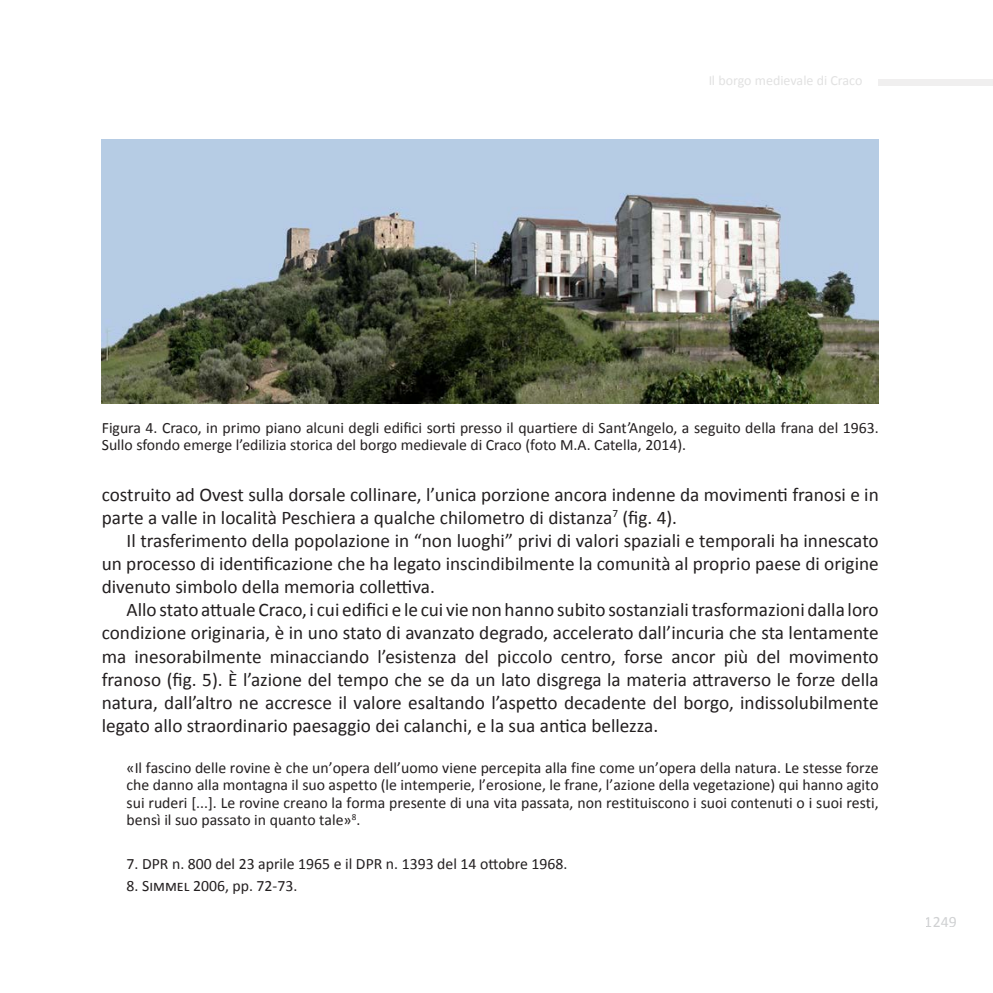
<style>
.page{position:relative;width:993px;height:993px;background:#fff}
.page>*{position:absolute;margin:0;border:0;box-sizing:border-box;transform-origin:0 0}
.t1{font:19.25px/23.1px "Calibri";color:#231f20;text-align:justify}
.t2{font:15.75px/17.5px "Calibri";color:#231f20;text-align:justify}
.t3{font:15.75px "Calibri";color:#a9abae}
.t4{font:14px "Calibri";color:#c9c9c9}
</style>
<div class="page">
<div style="left:878px;top:79px;width:114px;height:6px;background:#f0efef"></div>
<img style="left:102px;top:139px;width:776px;height:264px">
<p class="t4" style="left:708px;top:71px;width:155px">Il borgo medievale di Craco</p>
<p class="t2" style="left:102px;top:418px;width:778px">Figura 4. Craco, in primo piano alcuni degli edifici sorti presso il quartiere di Sant’Angelo, a seguito della frana del 1963.<br>Sullo sfondo emerge l’edilizia storica del borgo medievale di Craco (foto M.A. Catella, 2014).</p>
<p class="t1" style="left:102px;top:482px;width:778px">costruito ad Ovest sulla dorsale collinare, l’unica porzione ancora indenne da movimenti franosi e in parte a valle in località Peschiera a qualche chilometro di distanza<sup>7</sup> (fig. 4).</p>
<p class="t1" style="left:102px;top:528px;width:778px;text-indent:25px">Il trasferimento della popolazione in “non luoghi” privi di valori spaziali e temporali ha innescato un processo di identificazione che ha legato inscindibilmente la comunità al proprio paese di origine divenuto simbolo della memoria collettiva.</p>
<p class="t1" style="left:102px;top:597px;width:778px;text-indent:25px">Allo stato attuale Craco, i cui edifici e le cui vie non hanno subito sostanziali trasformazioni dalla loro condizione originaria, è in uno stato di avanzato degrado, accelerato dall’incuria che sta lentamente ma inesorabilmente minacciando l’esistenza del piccolo centro, forse ancor più del movimento franoso (fig. 5). È l’azione del tempo che se da un lato disgrega la materia attraverso le forze della natura, dall’altro ne accresce il valore esaltando l’aspetto decadente del borgo, indissolubilmente legato allo straordinario paesaggio dei calanchi, e la sua antica bellezza.</p>
<p class="t2" style="left:126px;top:758px;width:753px">«Il fascino delle rovine è che un’opera dell’uomo viene percepita alla fine come un’opera della natura. Le stesse forze che danno alla montagna il suo aspetto (le intemperie, l’erosione, le frane, l’azione della vegetazione) qui hanno agito sui ruderi [...]. Le rovine creano la forma presente di una vita passata, non restituiscono i suoi contenuti o i suoi resti, bensì il suo passato in quanto tale»<sup>8</sup>.</p>
<p class="t2" style="left:126px;top:854px;width:442px">7. DPR n. 800 del 23 aprile 1965 e il DPR n. 1393 del 14 ottobre 1968.</p>
<p class="t2" style="left:126px;top:876px;width:172px">8. Simmel 2006, pp. 72-73.</p>
<p class="t3" style="left:924px;top:910px;width:33px">1249</p>
</div>
